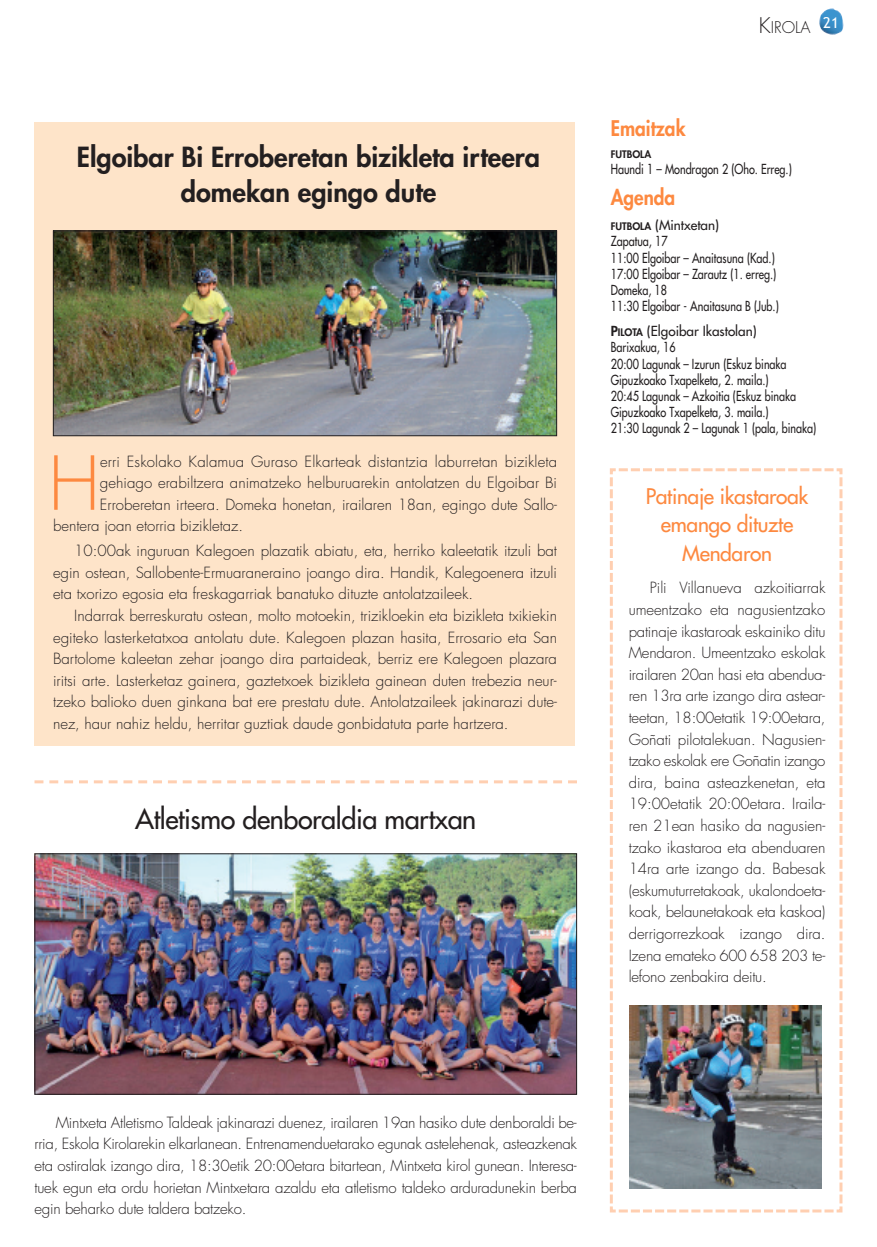
<style>
.page{position:relative;width:877px;height:1247px;background:#fff}
.page>*{position:absolute;margin:0;border:0;box-sizing:border-box;transform-origin:0 0}
.t1{font:300 72.3px "Futura";color:#fd8940}
.t2{font:800 27px/34.5px "Futura";color:#231f20;text-align:center}
.t3{font:27px "Futura";letter-spacing:-.015em;color:#231f20}
.t4{font:21px/28.5px "Futura";letter-spacing:-.015em;color:#fd8940;text-align:center}
.t5{font:800 21px "Futura";color:#fd8940;scale:.9 1}
.t6{font:300 15.75px "Futura";color:#231f20}
.t7{font:300 15px/21.6px "Futura";color:#231f20;text-align:justify}
.t8{font:13.5px/16.2px "Futura";color:#231f20}
.t9{font:13.5px "Futura";color:#231f20;scale:.8 1}
.t10{font:800 10.2px "Futura";color:#231f20}
.s1{font-size:21px}
.s2{font-weight:800;font-size:10.2px}
.s3{font-weight:800}
</style>
<div class="page">
<img style="left:819px;top:8px;width:24px;height:27px">
<div style="left:34px;top:122px;width:541px;height:624px;background:#fee4c9"></div>
<img style="left:55px;top:232px;width:500px;height:202px">
<div style="left:53px;top:230px;width:504px;height:206px;border:1px solid #231f20"></div>
<svg style="left:609px;top:468px;width:234px;height:745px"></svg>
<img style="left:36px;top:855px;width:539px;height:237px">
<div style="left:34px;top:853px;width:543px;height:241px;border:1px solid #231f20"></div>
<img style="left:630px;top:1006px;width:191px;height:182px">
<svg style="left:34px;top:780px;width:543px;height:3px"></svg>
<h2 class="t2" style="left:77px;top:142px;width:465px">Elgoibar Bi Erroberetan bizikleta irteera domekan egingo dute</h2>
<h1 class="t1" style="left:48px;top:450px;width:53px">H</h1>
<p class="t7" style="left:100px;top:451px;width:459px">erri Eskolako Kalamua Guraso Elkarteak distantzia laburretan bizikleta</p>
<p class="t7" style="left:100px;top:473px;width:459px">gehiago erabiltzera animatzeko helburuarekin antolatzen du Elgoibar Bi</p>
<p class="t7" style="left:100px;top:495px;width:459px">Erroberetan irteera. Domeka honetan, irailaren 18an, egingo dute Sallo-</p>
<p class="t7" style="left:53px;top:516px;width:192px">bentera joan etorria bizikletaz.</p>
<p class="t7" style="left:53px;top:541px;width:505px;text-indent:21px">10:00ak inguruan Kalegoen plazatik abiatu, eta, herriko kaleetatik itzuli bat egin ostean, Sallobente-Ermuaraneraino joango dira. Handik, Kalegoenera itzuli eta txorizo egosia eta freskagarriak banatuko dituzte antolatzaileek.</p>
<p class="t7" style="left:53px;top:606px;width:505px;text-indent:21px">Indarrak berreskuratu ostean, molto motoekin, trizikloekin eta bizikleta txikiekin egiteko lasterketatxoa antolatu dute. Kalegoen plazan hasita, Errosario eta San Bartolome kaleetan zehar joango dira partaideak, berriz ere Kalegoen plazara iritsi arte. Lasterketaz gainera, gaztetxoek bizikleta gainean duten trebezia neur&shy;tzeko balioko duen ginkana bat ere prestatu dute. Antolatzaileek jakinarazi dute&shy;nez, haur nahiz heldu, herritar guztiak daude gonbidatuta parte hartzera.</p>
<h2 class="t3" style="left:135px;top:806px;width:343px">Atletismo denboraldia martxan</h2>
<p class="t6" style="left:759px;top:20px;width:81px"><span class="s1">K</span>IROLA <sup>21</sup></p>
<h3 class="t5" style="left:611px;top:118px;width:85px">Emaitzak</h3>
<p class="t10" style="left:611px;top:149px;width:42px">FUTBOLA</p>
<p class="t9" style="left:611px;top:162px;width:228px">Haundi 1 – Mondragon 2 (Oho. Erreg.)</p>
<h3 class="t5" style="left:611px;top:188px;width:73px">Agenda</h3>
<p class="t8" style="left:611px;top:218px;width:170px"><span class="s2">FUTBOLA</span> (Mintxetan)<br>Zapatua, 17<br>11:00 Elgoibar – Anaitasuna (Kad.)<br>17:00 Elgoibar – Zarautz (1. erreg.)<br>Domeka, 18<br>11:30 Elgoibar - Anaitasuna B (Jub.)</p>
<p class="t8" style="left:611px;top:324px;width:207px"><span class="s3">P</span><span class="s2">ILOTA</span> (Elgoibar Ikastolan)<br>Barixakua, 16<br>20:00 Lagunak – Izurun (Eskuz binaka Gipuzkoako Txapelketa, 2. maila.)<br>20:45 Lagunak – Azkoitia (Eskuz binaka Gipuzkoako Txapelketa, 3. maila.)<br>21:30 Lagunak 2 – Lagunak 1 (pala, binaka)</p>
<h3 class="t4" style="left:646px;top:483px;width:164px">Patinaje ikastaroak emango dituzte<br>Mendaron</h3>
<p class="t7" style="left:629px;top:578px;width:198px;text-indent:21px">Pili Villanueva azkoitiarrak umeentzako eta nagusientzako patinaje ikastaroak eskainiko ditu Mendaron. Umeentzako eskolak irailaren 20an hasi eta abendua&shy;ren 13ra arte izango dira astear&shy;teetan, 18:00etatik 19:00etara, Goñati pilotalekuan. Nagusien&shy;tzako eskolak ere Goñatin izango dira, baina asteazkenetan, eta 19:00etatik 20:00etara. Iraila&shy;ren 21ean hasiko da nagusien&shy;tzako ikastaroa eta abenduaren 14ra arte izango da. Babesak (eskumuturretakoak, ukalondoeta&shy;koak, belaunetakoak eta kaskoa) derrigorrezkoak izango dira.<br>Izena emateko 600 658 203 te&shy;lefono zenbakira deitu.</p>
<p class="t7" style="left:35px;top:1113px;width:544px;text-indent:21px">Mintxeta Atletismo Taldeak jakinarazi duenez, irailaren 19an hasiko dute denboraldi be&shy;rria, Eskola Kirolarekin elkarlanean. Entrenamenduetarako egunak astelehenak, asteazkenak eta ostiralak izango dira, 18:30etik 20:00etara bitartean, Mintxeta kirol gunean. Interesa&shy;tuek egun eta ordu horietan Mintxetara azaldu eta atletismo taldeko arduradunekin berba egin beharko dute taldera batzeko.</p>
</div>
